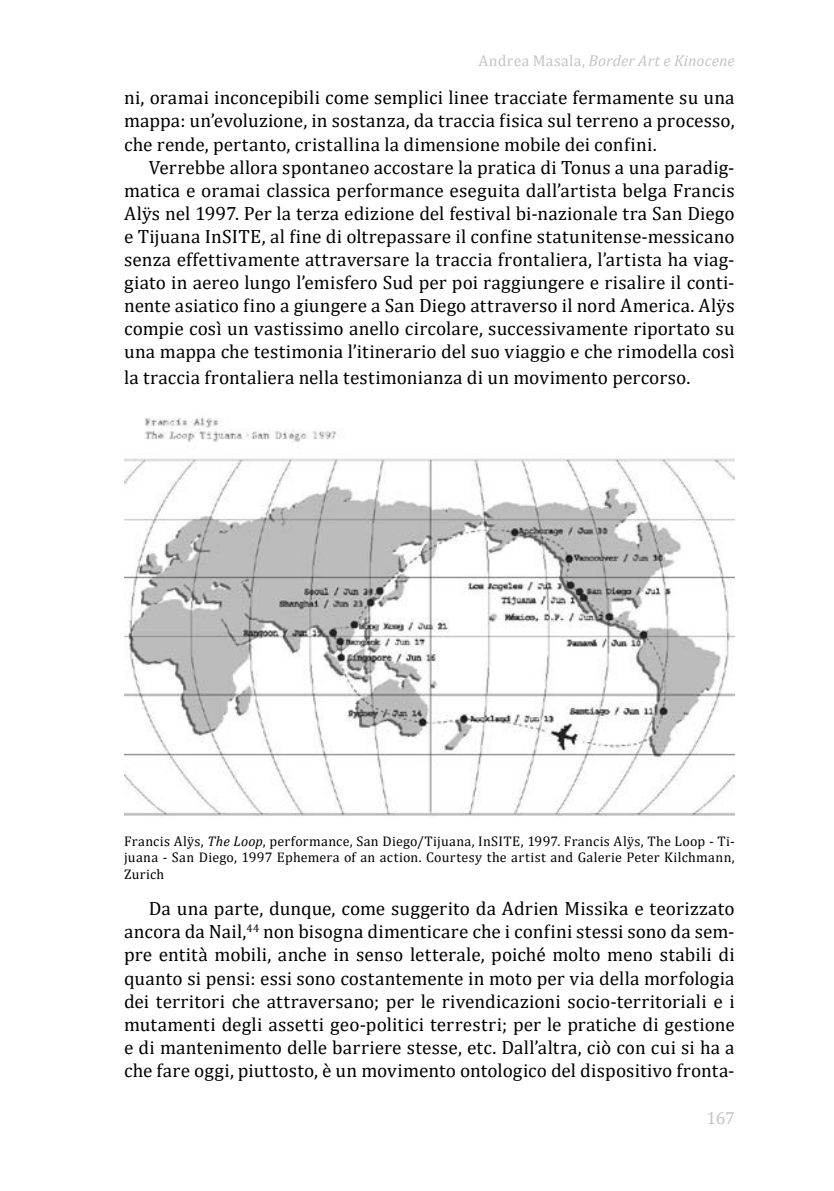
<style>
.page{position:relative;width:834px;height:1191px;background:#fff}
.page>*{position:absolute;margin:0;border:0;box-sizing:border-box;transform-origin:0 0}
.t1{font:19.25px/23.1px "Cambria";letter-spacing:.005em;color:#000;text-align:justify}
.t2{font:17.5px "Cambria";color:#c4c4c4}
.t3{font:italic 15.75px "Cambria";letter-spacing:.005em;color:#c4c4c4}
.t4{font:14px/16.8px "Cambria";letter-spacing:.025em;color:#000;text-align:justify}
.s1{font-style:normal}
.s2{font-style:italic}
</style>
<div class="page">
<img style="left:124px;top:417px;width:610px;height:400px">
<p class="t3" style="left:478px;top:49px;width:258px"><span class="s1">Andrea Masala,</span> Border Art e Kinocene</p>
<p class="t1" style="left:124px;top:86px;width:612px">ni, oramai inconcepibili come semplici linee tracciate fermamente su una mappa: un’evoluzione, in sostanza, da traccia fisica sul terreno a processo, che rende, pertanto, cristallina la dimensione mobile dei confini.</p>
<p class="t1" style="left:124px;top:155px;width:612px;text-indent:25px">Verrebbe allora spontaneo accostare la pratica di Tonus a una paradig&shy;matica e oramai classica performance eseguita dall’artista belga Francis Alÿs nel 1997. Per la terza edizione del festival bi-nazionale tra San Diego e Tijuana InSITE, al fine di oltrepassare il confine statunitense-messicano senza effettivamente attraversare la traccia frontaliera, l’artista ha viag&shy;giato in aereo lungo l’emisfero Sud per poi raggiungere e risalire il conti&shy;nente asiatico fino a giungere a San Diego attraverso il nord America. Alÿs compie così un vastissimo anello circolare, successivamente riportato su una mappa che testimonia l’itinerario del suo viaggio e che rimodella così</p>
<p class="t1" style="left:124px;top:365px;width:567px">la traccia frontaliera nella testimonianza di un movimento percorso.</p>
<p class="t4" style="left:124px;top:832px;width:612px">Francis Alÿs, <span class="s2">The Loop</span>, performance, San Diego/Tijuana, InSITE, 1997. Francis Alÿs, The Loop - Ti&shy;juana - San Diego, 1997 Ephemera of an action. Courtesy the artist and Galerie Peter Kilchmann, Zurich</p>
<p class="t1" style="left:124px;top:897px;width:612px;text-indent:25px">Da una parte, dunque, come suggerito da Adrien Missika e teorizzato ancora da Nail,<sup>44</sup> non bisogna dimenticare che i confini stessi sono da sem&shy;pre entità mobili, anche in senso letterale, poiché molto meno stabili di quanto si pensi: essi sono costantemente in moto per via della morfologia dei territori che attraversano; per le rivendicazioni socio-territoriali e i mutamenti degli assetti geo-politici terrestri; per le pratiche di gestione e di mantenimento delle barriere stesse, etc. Dall’altra, ciò con cui si ha a che fare oggi, piuttosto, è un movimento ontologico del dispositivo fronta-</p>
<p class="t2" style="left:706px;top:1107px;width:30px">167</p>
</div>
